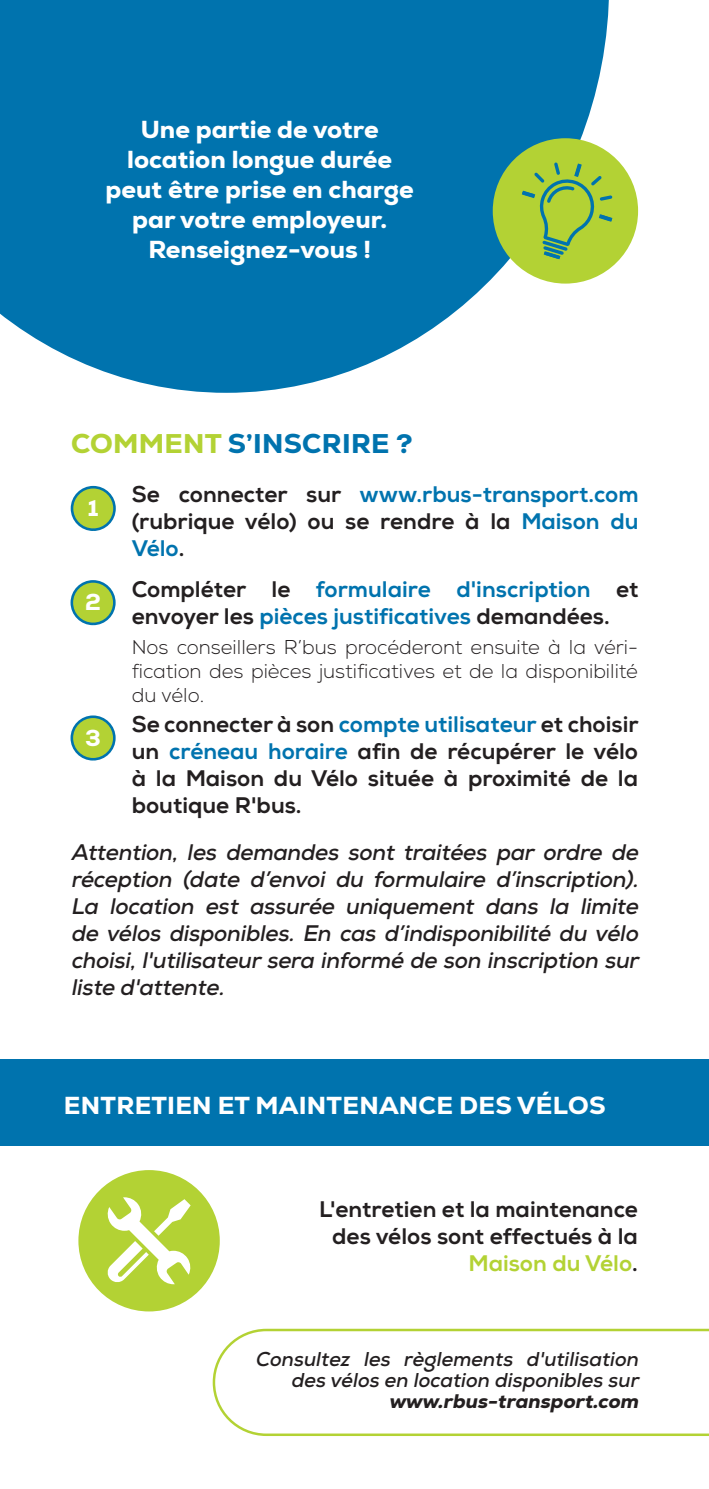
<style>
.page{position:relative;width:709px;height:1489px;background:#fff}
.page>*{position:absolute;margin:0;border:0;box-sizing:border-box;transform-origin:0 0}
.t1{font:800 27.5px "Nexa";letter-spacing:.01em;color:#0073ae}
.t2{font:800 25px "Nexa";color:#fff}
.t3{font:800 23.25px "Nexa";color:#fff}
.t4{font:800 22.5px/27px "Nexa";color:#231f20;text-align:justify}
.t5{font:italic 700 22.5px/27px "Nexa";color:#231f20;text-align:justify}
.t6{font:800 22.5px/27px "Nexa";color:#0073ae}
.t7{font:800 22.5px "Nexa";color:#b3d234}
.t8{font:300 20px/24px "Nexa";color:#231f20;text-align:justify}
.t9{font:italic 700 20px/21px "Nexa";color:#231f20;text-align:right}
.t10{font:italic 800 20px "Nexa";color:#231f20}
.s1{color:#b3d234}
.s2{color:#0073ae}
.s3{color:#231f20}
</style>
<div class="page">
<svg style="left:213px;top:1328px;width:496px;height:107px"></svg>
<div style="left:0;top:1058px;width:709px;height:87px;background:#0073ae"></div>
<div style="left:71px;top:486px;width:45px;height:45px;background:#b3d234;border:3px solid #0073ae;border-radius:50%"></div>
<div style="left:71px;top:580px;width:45px;height:45px;background:#b3d234;border:3px solid #0073ae;border-radius:50%"></div>
<div style="left:71px;top:715px;width:45px;height:45px;background:#b3d234;border:3px solid #0073ae;border-radius:50%"></div>
<svg style="left:0;top:0;width:609px;height:393px;background:#2185b8"></svg>
<div style="left:493px;top:138px;width:145px;height:145px;background:#b3d234;border-radius:50%"></div>
<svg style="left:522px;top:162px;width:90px;height:97px"></svg>
<div style="left:78px;top:1169px;width:142px;height:142px;background:#b3d234;border-radius:50%"></div>
<svg style="left:107px;top:1197px;width:84px;height:87px"></svg>
<p class="t2" style="left:141px;top:113px;width:239px">Une partie de votre</p>
<p class="t2" style="left:127px;top:143px;width:266px">location longue durée</p>
<p class="t2" style="left:106px;top:173px;width:310px">peut être prise en charge</p>
<p class="t2" style="left:132px;top:203px;width:256px">par votre employeur.</p>
<p class="t2" style="left:148px;top:233px;width:224px">Renseignez-vous !</p>
<p class="t1" style="left:71px;top:425px;width:343px"><span class="s1">COMMENT</span> S’INSCRIRE ?</p>
<p class="t3" style="left:88px;top:492px;width:12px">1</p>
<p class="t3" style="left:85px;top:587px;width:17px">2</p>
<p class="t3" style="left:85px;top:723px;width:17px">3</p>
<p class="t4" style="left:132px;top:481px;width:508px">Se connecter sur <span class="s2">www.rbus-transport.com </span>(rubrique vélo) ou se rendre à la <span class="s2">Maison du Vélo</span>.</p>
<p class="t6" style="left:132px;top:576px;width:508px"><span class="s3">Compléter le</span> formulaire d'inscription <span class="s3">et envoyer les</span> pièces justificatives <span class="s3">demandées.</span></p>
<p class="t8" style="left:132px;top:636px;width:508px">Nos conseillers R’bus procéderont ensuite à la véri&shy;fication des pièces justificatives et de la disponibilité du vélo.</p>
<p class="t4" style="left:132px;top:711px;width:508px">Se connecter à son <span class="s2">compte utilisateur</span> et choisir un <span class="s2">créneau horaire</span> afin de récupérer le vélo à la Maison du Vélo située à proximité de la boutique R'bus.</p>
<p class="t5" style="left:71px;top:838px;width:574px">Attention, les demandes sont traitées par ordre de réception (date d’envoi du formulaire d’inscription).<br>La location est assurée uniquement dans la limite de vélos disponibles. En cas d’indisponibilité du vélo choisi,l'utilisateursera informé de son inscription sur liste d'attente.</p>
<p class="t2" style="left:64px;top:1088px;width:543px">ENTRETIEN ET MAINTENANCE DES VÉLOS</p>
<p class="t4" style="left:319px;top:1195px;width:320px">L'entretien et la maintenance</p>
<p class="t4" style="left:332px;top:1222px;width:307px">des vélos sont effectués à la</p>
<p class="t7" style="left:468px;top:1249px;width:171px">Maison du Vélo<span class="s3">.</span></p>
<p class="t9" style="left:255px;top:1348px;width:389px">Consultez les règlements d'utilisation des vélos en location disponibles sur</p>
<p class="t10" style="left:389px;top:1388px;width:255px">www.rbus-transport.com</p>
</div>
